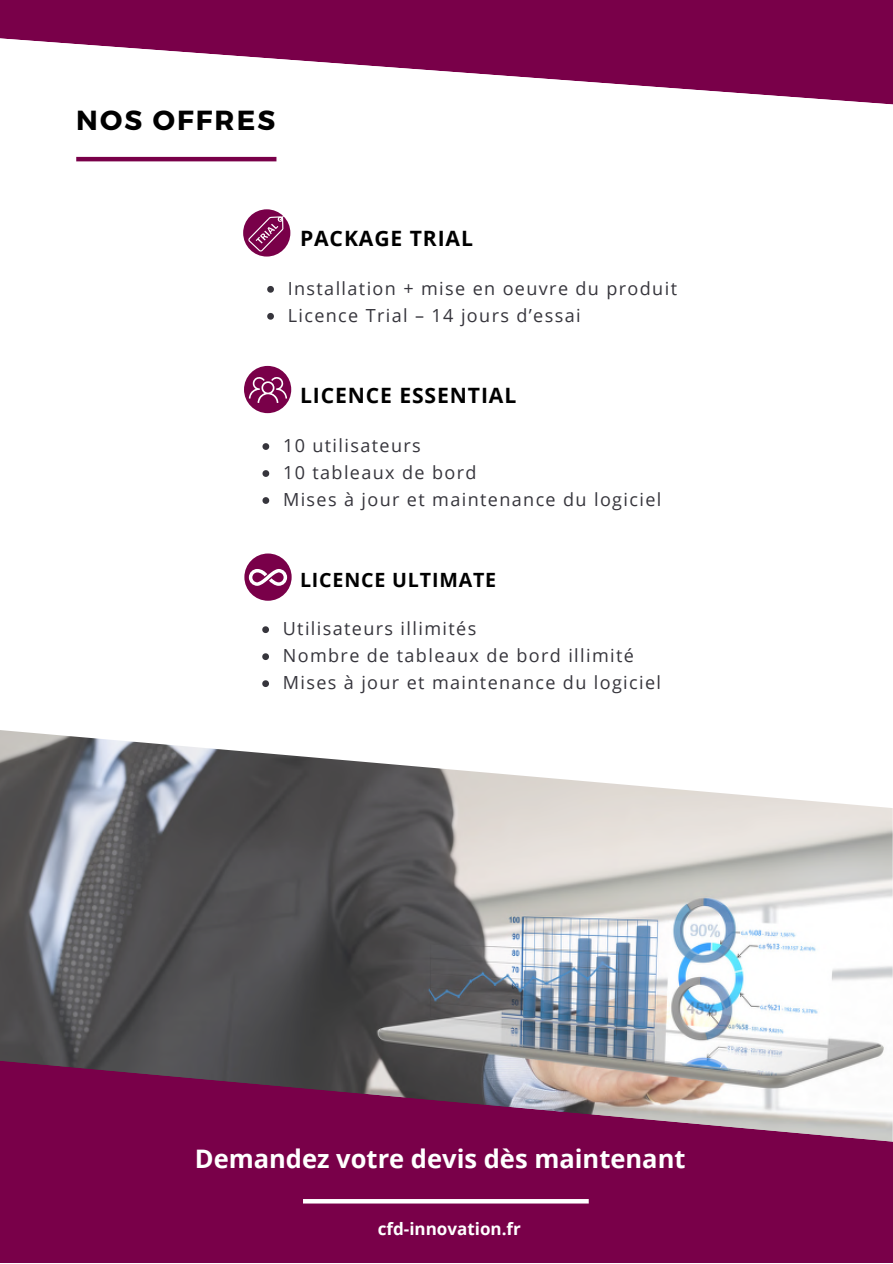
<style>
.page{position:relative;width:893px;height:1264px;background:#fff}
.page>*{position:absolute;margin:0;border:0;box-sizing:border-box;transform-origin:0 0}
.t1{font:700 27.6px "Montserrat";letter-spacing:.075em;color:#000}
.t2{font:700 25.5px "Open Sans";color:#fff}
.t3{font:700 21.15px "Open Sans";letter-spacing:.04em;color:#000}
.t4{font:700 19.65px "Open Sans";letter-spacing:.04em;color:#000}
.t5{font:18px/27px "Open Sans";letter-spacing:.075em;color:#36353c}
.t6{font:700 17.1px "Open Sans";color:#fff}
</style>
<div class="page">
<svg style="left:0;top:0;width:892px;height:105px;fill:#790049"></svg>
<hr style="left:76px;top:157px;width:200px;height:4px;background:#790049">
<img style="left:0;top:730px;width:892px;height:327px">
<svg style="left:0;top:1057px;width:892px;height:205px;background:#82235b"></svg>
<div style="left:303px;top:1198px;width:285px;height:5px;background:#fff"></div>
<div style="left:243px;top:209px;width:47px;height:47px;background:#790049;border-radius:50%"></div>
<svg style="left:248px;top:214px;width:38px;height:37px"></svg>
<div style="left:244px;top:366px;width:47px;height:47px;background:#790049;border-radius:50%"></div>
<div style="left:244px;top:553px;width:47px;height:47px;background:#790049;border-radius:50%"></div>
<svg style="left:249px;top:569px;width:38px;height:17px"></svg>
<svg style="left:249px;top:377px;width:38px;height:26px"></svg>
<svg style="left:267px;top:286px;width:7px;height:7px"></svg>
<svg style="left:267px;top:313px;width:7px;height:7px"></svg>
<svg style="left:262px;top:443px;width:7px;height:7px"></svg>
<svg style="left:262px;top:470px;width:7px;height:7px"></svg>
<svg style="left:262px;top:497px;width:7px;height:7px"></svg>
<svg style="left:262px;top:626px;width:7px;height:7px"></svg>
<svg style="left:262px;top:653px;width:7px;height:7px"></svg>
<svg style="left:262px;top:680px;width:7px;height:7px"></svg>
<h1 class="t1" style="left:76px;top:102px;width:200px">NOS OFFRES</h1>
<p class="t3" style="left:300px;top:224px;width:174px">PACKAGE TRIAL</p>
<p class="t5" style="left:288px;top:274px;width:391px">Installation + mise en oeuvre du produit<br>Licence Trial – 14 jours d’essai</p>
<p class="t3" style="left:300px;top:380px;width:218px">LICENCE ESSENTIAL</p>
<p class="t5" style="left:283px;top:431px;width:380px">10 utilisateurs<br>10 tableaux de bord<br>Mises à jour et maintenance du logiciel</p>
<p class="t4" style="left:300px;top:566px;width:198px">LICENCE ULTIMATE</p>
<p class="t5" style="left:283px;top:615px;width:380px">Utilisateurs illimités<br>Nombre de tableaux de bord illimité<br>Mises à jour et maintenance du logiciel</p>
<h2 class="t2" style="left:195px;top:1140px;width:492px">Demandez votre devis dès maintenant</h2>
<p class="t6" style="left:378px;top:1216px;width:145px">cfd-innovation.fr</p>
</div>
